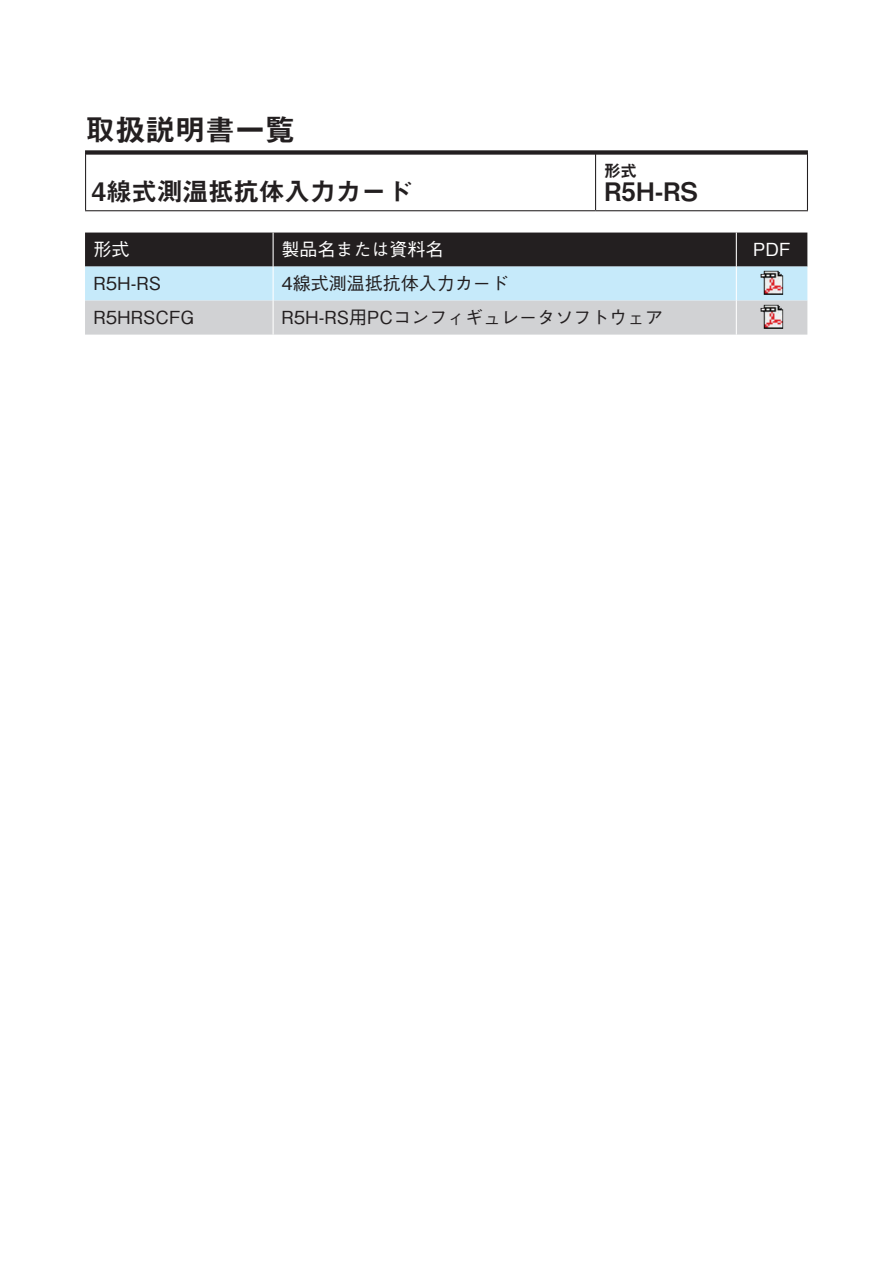
<style>
.page{position:relative;width:893px;height:1263px;background:#fff}
.page>*{position:absolute;margin:0;border:0;box-sizing:border-box;transform-origin:0 0}
.t1{font:30px "Midashi Go Pro MB31";color:#231f20}
.t2{font:25.5px "Midashi Go Pro MB31";color:#231f20}
.t3{font:500 18px "Gothic BBB Pro";color:#231f20}
.t4{font:500 18px "Gothic BBB Pro";color:#fff}
.t5{font:16.5px "Midashi Go Pro MB31";color:#231f20}
</style>
<div class="page">
<div style="left:85px;top:150px;width:723px;height:5px;background:#231f20"></div>
<hr style="left:595px;top:154px;width:1px;height:56px;background:#231f20">
<hr style="left:85px;top:154px;width:1px;height:56px;background:#231f20">
<hr style="left:807px;top:154px;width:1px;height:56px;background:#231f20">
<hr style="left:85px;top:210px;width:511px;height:1px;background:#231f20">
<hr style="left:596px;top:210px;width:212px;height:1px;background:#231f20">
<svg style="left:85px;top:233px;width:722px;height:102px;background:#949ea5"></svg>
<hr style="left:273px;top:233px;width:1px;height:34px;background:#fff">
<hr style="left:736px;top:233px;width:1px;height:34px;background:#fff">
<hr style="left:273px;top:267px;width:1px;height:34px;background:#fff">
<hr style="left:736px;top:267px;width:1px;height:34px;background:#fff">
<hr style="left:273px;top:301px;width:1px;height:34px;background:#fff">
<hr style="left:736px;top:301px;width:1px;height:34px;background:#fff">
<img style="left:761px;top:271px;width:22px;height:24px">
<img style="left:761px;top:305px;width:22px;height:24px">
<h1 class="t1" style="left:85px;top:106px;width:211px">取扱説明書一覧</h1>
<h2 class="t2" style="left:92px;top:171px;width:322px">4線式測温抵抗体入力カード</h2>
<p class="t4" style="left:94px;top:235px;width:37px">形式</p>
<p class="t3" style="left:94px;top:269px;width:69px">R5H-RS</p>
<p class="t4" style="left:282px;top:235px;width:163px">製品名または資料名</p>
<p class="t3" style="left:282px;top:269px;width:229px">4線式測温抵抗体入力カード</p>
<p class="t5" style="left:604px;top:157px;width:34px">形式</p>
<h2 class="t2" style="left:604px;top:171px;width:95px">R H5 -RS</h2>
<p class="t3" style="left:94px;top:303px;width:102px">R5HRSCFG</p>
<p class="t3" style="left:282px;top:303px;width:383px">R5H-RS用PCコンフィギュレータソフトウェア</p>
<p class="t4" style="left:753px;top:235px;width:39px">PDF</p>
</div>
